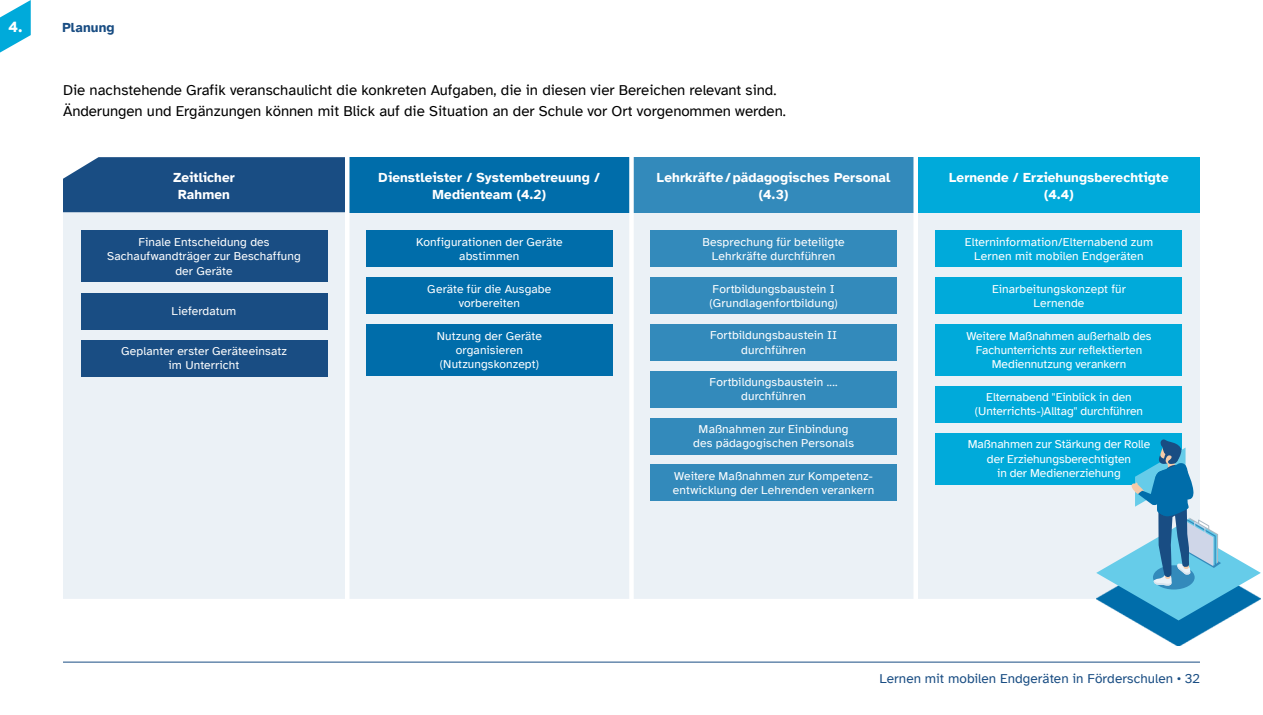
<style>
.page{position:relative;width:1263px;height:715px;background:#fff}
.page>*{position:absolute;margin:0;border:0;box-sizing:border-box;transform-origin:0 0}
.t1{font:700 15.3px "Atkinson Hyperlegible";color:#fff}
.t2{font:15px/21px "Atkinson Hyperlegible";color:#000}
.t3{font:700 13.5px/16.5px "Atkinson Hyperlegible";letter-spacing:.005em;color:#fff;text-align:center}
.t4{font:13.5px "Atkinson Hyperlegible";letter-spacing:.005em;color:#194d83}
.t5{font:700 13.5px "Atkinson Hyperlegible";letter-spacing:.01em;color:#194d83}
.t6{font:12px/14.2px "Atkinson Hyperlegible";letter-spacing:.005em;color:#fff;text-align:center}
</style>
<div class="page">
<div style="left:63px;top:212px;width:1137px;height:386px;background:#ebf1f6"></div>
<div style="left:63px;top:157px;width:282px;height:55px;background:#194d83"></div>
<div style="left:347px;top:157px;width:284px;height:55px;background:#006daa"></div>
<div style="left:81px;top:231px;width:246px;height:51px;background:#194d83"></div>
<div style="left:366px;top:231px;width:247px;height:36px;background:#006daa"></div>
<div style="left:650px;top:231px;width:247px;height:36px;background:#338abb"></div>
<div style="left:936px;top:231px;width:246px;height:36px;background:#00aada"></div>
<div style="left:650px;top:465px;width:247px;height:36px;background:#338abb"></div>
<div style="left:366px;top:277px;width:247px;height:36px;background:#006daa"></div>
<div style="left:650px;top:277px;width:247px;height:36px;background:#338abb"></div>
<div style="left:650px;top:324px;width:247px;height:36px;background:#338abb"></div>
<div style="left:650px;top:371px;width:247px;height:36px;background:#338abb"></div>
<div style="left:650px;top:418px;width:247px;height:36px;background:#338abb"></div>
<div style="left:631px;top:157px;width:285px;height:55px;background:#338abb"></div>
<div style="left:916px;top:157px;width:284px;height:55px;background:#00aada"></div>
<hr style="left:345px;top:136px;width:4px;height:525px;background:#fff">
<div style="left:629px;top:136px;width:5px;height:525px;background:#fff"></div>
<div style="left:913px;top:136px;width:5px;height:525px;background:#fff"></div>
<div style="left:366px;top:324px;width:247px;height:51px;background:#006daa"></div>
<div style="left:936px;top:324px;width:246px;height:51px;background:#00aada"></div>
<div style="left:81px;top:293px;width:246px;height:36px;background:#194d83"></div>
<div style="left:81px;top:340px;width:246px;height:36px;background:#194d83"></div>
<div style="left:936px;top:277px;width:246px;height:36px;background:#00aada"></div>
<div style="left:936px;top:386px;width:246px;height:36px;background:#00aada"></div>
<div style="left:936px;top:433px;width:246px;height:51px;background:#00aada"></div>
<svg style="left:1131px;top:620px;width:95px;height:26px"></svg>
<svg style="left:1096px;top:439px;width:165px;height:181px"></svg>
<svg style="left:0;top:0;width:31px;height:53px"></svg>
<hr style="left:63px;top:661px;width:1137px;height:1px;background:#194d83">
<p class="t1" style="left:9px;top:17px;width:15px">4.</p>
<p class="t5" style="left:62px;top:19px;width:54px">Planung</p>
<p class="t2" style="left:63px;top:79px;width:724px">Die nachstehende Grafik veranschaulicht die konkreten Aufgaben, die in diesen vier Bereichen relevant sind.<br>Änderungen und Ergänzungen können mit Blick auf die Situation an der Schule vor Ort vorgenommen werden.</p>
<p class="t3" style="left:173px;top:169px;width:63px">Zeitlicher<br>Rahmen</p>
<p class="t6" style="left:107px;top:235px;width:195px">Finale Entscheidung des<br>Sachaufwandträger zur Beschaffung der Geräte</p>
<p class="t6" style="left:172px;top:304px;width:66px">Lieferdatum</p>
<p class="t6" style="left:121px;top:344px;width:167px">Geplanter erster Geräteeinsatz im Unterricht</p>
<p class="t3" style="left:379px;top:169px;width:223px">Dienstleister / Systembetreuung /<br>Medienteam (4.2)</p>
<p class="t6" style="left:416px;top:235px;width:148px">Konfigurationen der Geräte abstimmen</p>
<p class="t6" style="left:427px;top:281px;width:126px">Geräte für die Ausgabe vorbereiten</p>
<p class="t6" style="left:437px;top:329px;width:107px">Nutzung der Geräte organisieren (Nutzungskonzept)</p>
<p class="t3" style="left:657px;top:169px;width:235px">Lehrkräfte/pädagogisches Personal (4.3)</p>
<p class="t6" style="left:702px;top:235px;width:144px">Besprechung für beteiligte<br>Lehrkräfte durchführen</p>
<p class="t6" style="left:709px;top:281px;width:130px;text-align:left">Fortbildungsbaustein I (Grundlagenfortbildung)</p>
<p class="t6" style="left:710px;top:328px;width:129px">Fortbildungsbaustein II durchführen</p>
<p class="t6" style="left:709px;top:375px;width:130px">Fortbildungsbaustein .... durchführen</p>
<p class="t6" style="left:693px;top:422px;width:162px">Maßnahmen zur Einbindung des pädagogischen Personals</p>
<p class="t6" style="left:673px;top:468px;width:203px;text-align:left">Weitere Maßnahmen zur Kompetenz&shy;entwicklung der Lehrenden verankern</p>
<p class="t3" style="left:949px;top:169px;width:221px">Lernende / Erziehungsberechtigte (4.4)</p>
<p class="t6" style="left:965px;top:235px;width:190px">Elterninformation/Elternabend zum<br>Lernen mit mobilen Endgeräten</p>
<p class="t6" style="left:992px;top:281px;width:135px">Einarbeitungskonzept für<br>Lernende</p>
<p class="t6" style="left:966px;top:329px;width:187px">Weitere Maßnahmen außerhalb des<br>Fachunterrichts zur reflektierten<br>Mediennutzung verankern</p>
<p class="t6" style="left:975px;top:390px;width:170px">Elternabend "Einblick in den (Unterrichts-)Alltag" durchführen</p>
<p class="t6" style="left:968px;top:437px;width:184px">Maßnahmen zur Stärkung der Rolle der Erziehungsberechtigten<br>in der Medienerziehung</p>
<p class="t4" style="left:879px;top:671px;width:322px">Lernen mit mobilen Endgeräten in Förderschulen <sup>•</sup> 32</p>
</div>
